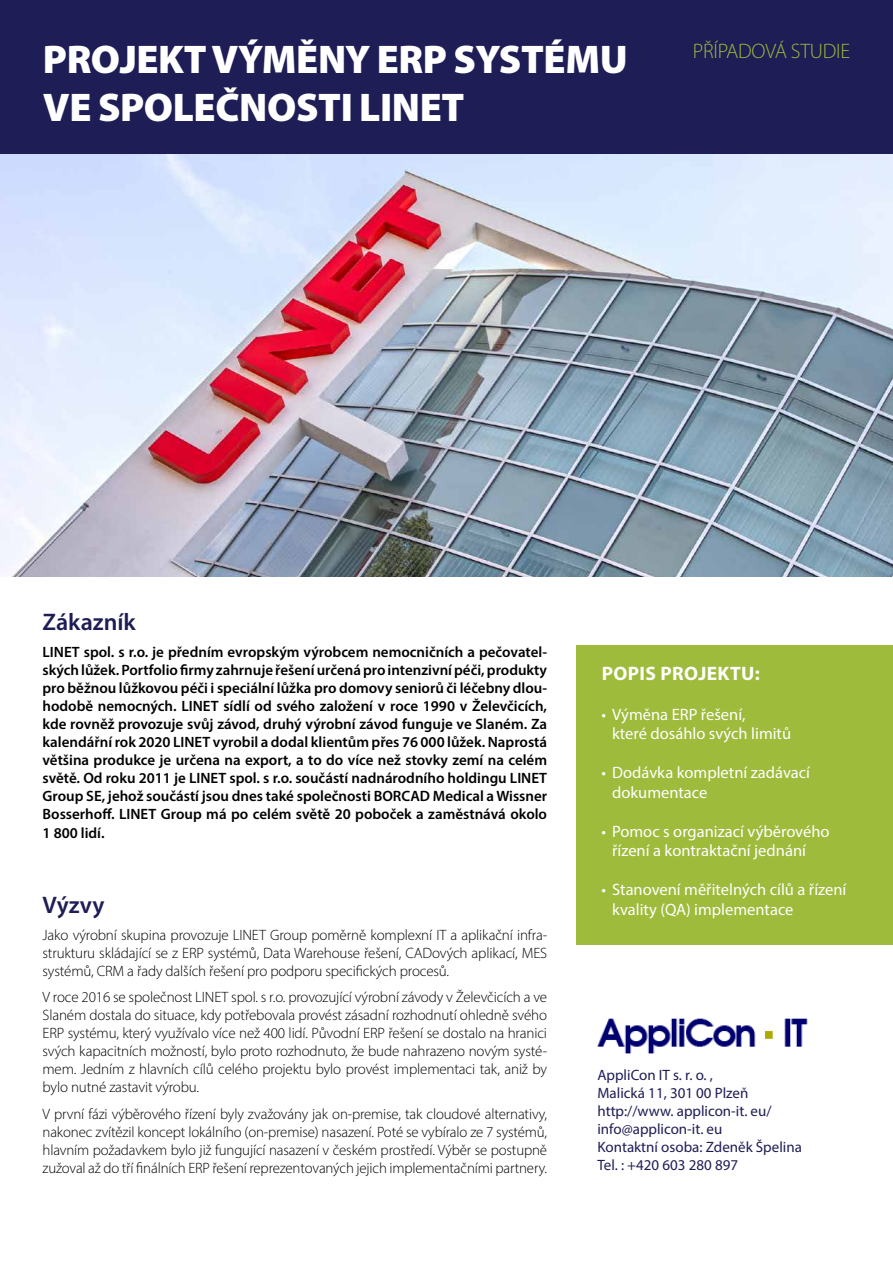
<style>
.page{position:relative;width:893px;height:1263px;background:#fff}
.page>*{position:absolute;margin:0;border:0;box-sizing:border-box;transform-origin:0 0}
.t1{font:900 40.2px/48.2px "Myriad Pro";letter-spacing:-.01em;color:#fff}
.t2{font:600 24px "Myriad Pro";color:#1e1d55}
.t3{font:300 21px "Myriad Pro";letter-spacing:-.01em;color:#9ebb3b}
.t4{font:700 19.5px "Myriad Pro";letter-spacing:.02em;color:#fff}
.t5{font:16.5px/19.5px "Myriad Pro";color:#fff}
.t6{font:300 15px/18px "Myriad Pro";letter-spacing:-.01em;color:#000;text-align:justify}
.t7{font:600 15px/18px "Myriad Pro";color:#000;text-align:justify}
.t8{font:15px/18px "Myriad Pro";color:#1e1d55}
</style>
<div class="page">
<img style="left:0;top:154px;width:893px;height:422px">
<div style="left:577px;top:645px;width:316px;height:300px;background:#9ebb3b"></div>
<div style="left:0;top:0;width:893px;height:154px;background:#1e1d55"></div>
<img style="left:598px;top:1018px;width:210px;height:36px">
<h1 class="t1" style="left:43px;top:33px;width:586px">PROJEKT VÝMĚNY ERP SYSTÉMU<br>VE SPOLEČNOSTI LINET</h1>
<h3 class="t3" style="left:693px;top:39px;width:159px">PŘÍPADOVÁ STUDIE</h3>
<h2 class="t2" style="left:43px;top:607px;width:95px">Zákazník</h2>
<p class="t7" style="left:43px;top:642px;width:506px">LINET spol. s r.o. je předním evropským výrobcem nemocničních a pečovatel&shy;ských lůžek. Portfolio firmy zahrnuje řešení určená pro intenzivní péči, produkty pro běžnou lůžkovou péči i speciální lůžka pro domovy seniorů či léčebny dlou&shy;hodobě nemocných. LINET sídlí od svého založení v roce 1990 v Želevčicích, kde rovněž provozuje svůj závod, druhý výrobní závod funguje ve Slaném. Za kalendářní rok 2020 LINET vyrobil a dodal klientům přes 76 000 lůžek. Naprostá většina produkce je určena na export, a to do více než stovky zemí na celém světě. Od roku 2011 je LINET spol. s r.o. součástí nadnárodního holdingu LINET Group SE, jehož součástí jsou dnes také společnosti BORCAD Medical a Wissner Bosserhoff. LINET Group má po celém světě 20 poboček a zaměstnává okolo</p>
<p class="t7" style="left:43px;top:824px;width:64px">1 800 lidí.</p>
<h2 class="t2" style="left:43px;top:890px;width:63px">Výzvy</h2>
<p class="t6" style="left:43px;top:925px;width:506px">Jako výrobní skupina provozuje LINET Group poměrně komplexní IT a aplikační infra&shy;strukturu skládající se z ERP systémů, Data Warehouse řešení, CADových aplikací, MES systémů, CRM a řady dalších řešení pro podporu specifických procesů.</p>
<p class="t6" style="left:43px;top:988px;width:506px">V roce 2016 se společnost LINET spol. s r.o. provozující výrobní závody v Želevčicích a ve Slaném dostala do situace, kdy potřebovala provést zásadní rozhodnutí ohledně svého ERP systému, který využívalo více než 400 lidí. Původní ERP řešení se dostalo na hranici svých kapacitních možností, bylo proto rozhodnuto, že bude nahrazeno novým systé&shy;mem. Jedním z hlavních cílů celého projektu bylo provést implementaci tak, aniž by bylo nutné zastavit výrobu.</p>
<p class="t6" style="left:43px;top:1104px;width:506px">V první fázi výběrového řízení byly zvažovány jak on-premise, tak cloudové alternativy, nakonec zvítězil koncept lokálního (on-premise) nasazení. Poté se vybíralo ze 7 systémů, hlavním požadavkem bylo již fungující nasazení v českém prostředí. Výběr se postupně zužoval až do tří finálních ERP řešení reprezentovaných jejich implementačními partnery.</p>
<h3 class="t4" style="left:602px;top:661px;width:159px">POPIS PROJEKTU:</h3>
<p class="t5" style="left:612px;top:704px;width:181px;text-indent:-10px">• Výměna ERP řešení,<br>které dosáhlo svých limitů</p>
<p class="t5" style="left:612px;top:762px;width:199px;text-indent:-10px">• Dodávka kompletní zadávací dokumentace</p>
<p class="t5" style="left:612px;top:821px;width:219px;text-indent:-10px">• Pomoc s organizací výběrového řízení a kontraktační jednání</p>
<p class="t5" style="left:612px;top:880px;width:236px;text-indent:-10px">• Stanovení měřitelných cílů a řízení kvality (QA) implementace</p>
<p class="t8" style="left:597px;top:1066px;width:206px">AppliCon IT s. r. o. ,<br>Malická 11, 301 00 Plzeň http://www. applicon-it. eu/ info@applicon-it. eu<br>Kontaktní osoba: Zdeněk Špelina<br>Tel. : +420 603 280 897</p>
</div>
